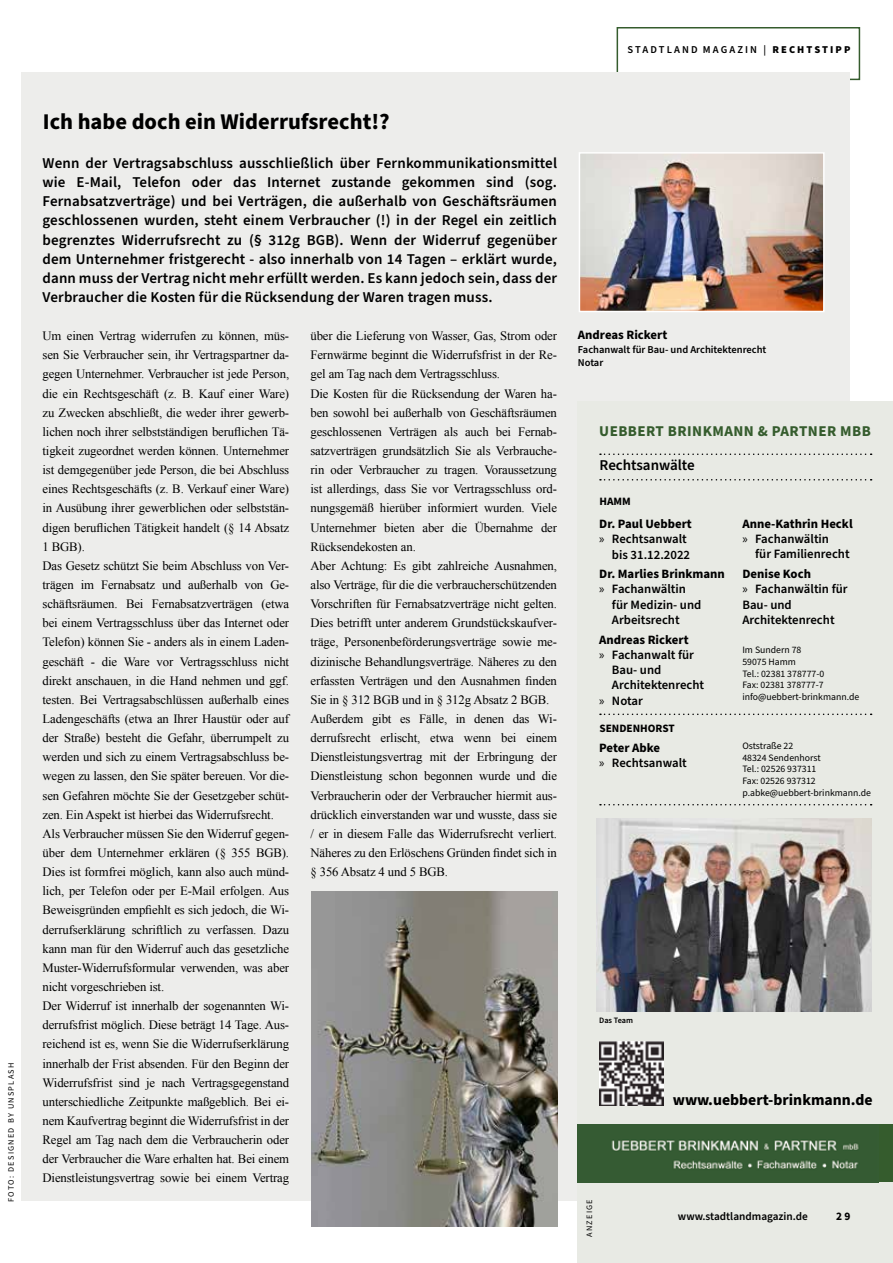
<style>
.page{position:relative;width:893px;height:1263px;background:#fff}
.page>*{position:absolute;margin:0;border:0;box-sizing:border-box;transform-origin:0 0}
.t1{font:700 22.5px "Source Sans Pro";color:#000}
.t2{font:700 15.75px "Source Sans Pro";color:#000}
.t3{font:600 15px/19.2px "Source Sans Pro";letter-spacing:.01em;color:#000;text-align:justify}
.t4{font:700 15px "Source Sans Pro";letter-spacing:.03em;color:#355c2d}
.t5{font:12.75px/19.2px "Times New Roman";letter-spacing:-.01em;color:#000}
.t6{font:600 12.75px/15.3px "Source Sans Pro";color:#000}
.t7{font:700 12.75px/15.3px "Source Sans Pro";color:#000}
.t8{font:600 11.25px "Source Sans Pro";color:#000}
.t9{font:700 11.25px "Source Sans Pro";color:#000}
.t10{font:600 10.5px/13.5px "Source Sans Pro";color:#000}
.t11{font:600 10.5px "Source Sans Pro";letter-spacing:.2em;color:#000}
.t12{font:9.75px/11.7px "Source Sans Pro";color:#000}
.t13{font:8.25px "Source Sans Pro";letter-spacing:.15em;color:#000}
.t14{font:600 8.25px "Source Sans Pro";color:#000}
.s1{font-weight:900}
.s2{font-family:"Myriad Pro";font-weight:400}
.s3{font-weight:600}
.s4{font-weight:700}
</style>
<div class="page">
<div style="left:617px;top:27px;width:243px;height:53px;border:2px solid #355c2d"></div>
<div style="left:21px;top:72px;width:829px;height:1128px;background:#ededeb"></div>
<img style="left:582px;top:155px;width:240px;height:154px">
<div style="left:579px;top:152px;width:246px;height:160px;border:2px solid #fff"></div>
<img style="left:311px;top:892px;width:246px;height:334px">
<div style="left:578px;top:401px;width:315px;height:862px;background:#e8eae4"></div>
<div style="left:578px;top:1125px;width:315px;height:57px;background:#355c2d"></div>
<img style="left:611px;top:1140px;width:248px;height:29px">
<img style="left:599px;top:1042px;width:64px;height:64px">
<svg style="left:600px;top:453px;width:272px;height:2px"></svg>
<svg style="left:600px;top:479px;width:272px;height:1px"></svg>
<svg style="left:600px;top:713px;width:272px;height:2px"></svg>
<svg style="left:600px;top:804px;width:272px;height:1px"></svg>
<img style="left:597px;top:819px;width:274px;height:193px">
<p class="t13" style="left:6px;top:1202px;width:141px;rotate:-90deg">FOTO: DESIGNED BY UNSPLASH</p>
<p class="t11" style="left:627px;top:43px;width:224px">STADTLAND MAGAZIN | <span class="s1">RECHTSTIPP</span></p>
<h1 class="t1" style="left:43px;top:106px;width:348px">Ich habe doch ein Widerrufsrecht!?</h1>
<p class="t3" style="left:43px;top:154px;width:516px">Wenn der Vertragsabschluss ausschließlich über Fernkommunikationsmittel wie E-Mail, Telefon oder das Internet zustande gekommen sind (sog.<br>Fernabsatzverträge) und bei Verträgen, die außerhalb von Geschäftsräumen geschlossenen wurden, steht einem Verbraucher (!) in der Regel ein zeitlich begrenztes Widerrufsrecht zu (§ 312g BGB). Wenn der Widerruf gegenüber dem Unternehmer fristgerecht - also innerhalb von 14 Tagen – erklärt wurde, dann muss der Vertrag nicht mehr erfüllt werden. Es kann jedoch sein, dass der Verbraucher die Kosten für die Rücksendung der Waren tragen muss.</p>
<p class="t5" style="left:43px;top:326px;width:248px">Um einen Vertrag widerrufen zu können, müs&shy;sen Sie Verbraucher sein, ihr Vertragspartner da&shy;gegen Unternehmer. Verbraucher ist jede Person, die ein Rechtsgeschäft (z. B. Kauf einer Ware) zu Zwecken abschließt, die weder ihrer gewerb&shy;lichen noch ihrer selbstständigen beruflichen Tä&shy;tigkeit zugeordnet werden können. Unternehmer ist demgegenüber jede Person, die bei Abschluss eines Rechtsgeschäfts (z. B. Verkauf einer Ware) in Ausübung ihrer gewerblichen oder selbststän&shy;digen beruflichen Tätigkeit handelt (§ 14 Absatz 1 BGB).<br>Das Gesetz schützt Sie beim Abschluss von Ver&shy;trägen im Fernabsatz und außerhalb von Ge&shy;schäftsräumen. Bei Fernabsatzverträgen (etwa bei einem Vertragsschluss über das Internet oder Telefon) können Sie - anders als in einem Laden&shy;geschäft - die Ware vor Vertragsschluss nicht direkt anschauen, in die Hand nehmen und ggf. testen. Bei Vertragsabschlüssen außerhalb eines Ladengeschäfts (etwa an Ihrer Haustür oder auf der Straße) besteht die Gefahr, überrumpelt zu werden und sich zu einem Vertragsabschluss be&shy;wegen zu lassen, den Sie später bereuen. Vor die&shy;sen Gefahren möchte Sie der Gesetzgeber schüt&shy;zen. Ein Aspekt ist hierbei das Widerrufsrecht.<br>Als Verbraucher müssen Sie den Widerruf gegen&shy;über dem Unternehmer erklären (§ 355 BGB).<br>Dies ist formfrei möglich, kann also auch münd&shy;lich, per Telefon oder per E-Mail erfolgen. Aus Beweisgründen empfiehlt es sich jedoch, die Wi&shy;derrufserklärung schriftlich zu verfassen. Dazu kann man für den Widerruf auch das gesetzliche Muster-Widerrufsformular verwenden, was aber nicht vorgeschrieben ist.<br>Der Widerruf ist innerhalb der sogenannten Wi&shy;derrufsfrist möglich. Diese beträgt 14 Tage. Aus&shy;reichend ist es, wenn Sie die Widerrufserklärung innerhalb der Frist absenden. Für den Beginn der Widerrufsfrist sind je nach Vertragsgegenstand unterschiedliche Zeitpunkte maßgeblich. Bei ei&shy;nem Kaufvertrag beginnt die Widerrufsfrist in der Regel am Tag nach dem die Verbraucherin oder der Verbraucher die Ware erhalten hat. Bei einem Dienstleistungsvertrag sowie bei einem Vertrag</p>
<p class="t5" style="left:310px;top:326px;width:248px">über die Lieferung von Wasser, Gas, Strom oder Fernwärme beginnt die Widerrufsfrist in der Re&shy;gel am Tag nach dem Vertragsschluss.<br>Die Kosten für die Rücksendung der Waren ha&shy;ben sowohl bei außerhalb von Geschäftsräumen geschlossenen Verträgen als auch bei Fernab&shy;satzverträgen grundsätzlich Sie als Verbrauche&shy;rin oder Verbraucher zu tragen. Voraussetzung ist allerdings, dass Sie vor Vertragsschluss ord&shy;nungsgemäß hierüber informiert wurden. Viele Unternehmer bieten aber die Übernahme der Rücksendekosten an.<br>Aber Achtung: Es gibt zahlreiche Ausnahmen, also Verträge, für die die verbraucherschützenden Vorschriften für Fernabsatzverträge nicht gelten.<br>Dies betrifft unter anderem Grundstückskaufver&shy;träge, Personenbeförderungsverträge sowie me&shy;dizinische Behandlungsverträge. Näheres zu den erfassten Verträgen und den Ausnahmen finden Sie in § 312 BGB und in § 312g Absatz 2 BGB.<br>Außerdem gibt es Fälle, in denen das Wi&shy;derrufsrecht erlischt, etwa wenn bei einem Dienstleistungsvertrag mit der Erbringung der Dienstleistung schon begonnen wurde und die Verbraucherin oder der Verbraucher hiermit aus&shy;drücklich einverstanden war und wusste, dass sie / er in diesem Falle das Widerrufsrecht verliert.<br>Näheres zu den Erlöschens Gründen findet sich in § 356 Absatz 4 und 5 BGB.</p>
<p class="t7" style="left:578px;top:328px;width:91px">Andreas Rickert</p>
<p class="t10" style="left:578px;top:343px;width:190px">Fachanwalt für Bau- und Architektenrecht<br>Notar</p>
<p class="t4" style="left:599px;top:421px;width:273px">UEBBERT BRINKMANN &amp; PARTNER MBB</p>
<p class="t3" style="left:600px;top:456px;width:97px">Rechtsanwälte</p>
<p class="t9" style="left:599px;top:494px;width:33px">HAMM</p>
<p class="t7" style="left:599px;top:516px;width:94px">Dr. Paul Uebbert</p>
<p class="t6" style="left:599px;top:532px;width:89px"><span class="s2">»</span> Rechtsanwalt</p>
<p class="t6" style="left:612px;top:547px;width:80px">bis 31.12.2022</p>
<p class="t7" style="left:599px;top:566px;width:127px">Dr. Marlies Brinkmann</p>
<p class="t6" style="left:599px;top:582px;width:88px"><span class="s2">»</span> Fachanwältin</p>
<p class="t6" style="left:612px;top:597px;width:91px">für Medizin- und</p>
<p class="t6" style="left:612px;top:612px;width:69px">Arbeitsrecht</p>
<p class="t7" style="left:599px;top:632px;width:91px">Andreas Rickert</p>
<p class="t6" style="left:599px;top:647px;width:96px"><span class="s2">»</span> Fachanwalt für</p>
<p class="t6" style="left:612px;top:663px;width:51px">Bau- und</p>
<p class="t6" style="left:612px;top:678px;width:94px">Architektenrecht</p>
<p class="t6" style="left:599px;top:693px;width:45px"><span class="s2">»</span> Notar</p>
<p class="t9" style="left:599px;top:720px;width:77px">SENDENHORST</p>
<p class="t7" style="left:742px;top:516px;width:112px">Anne-Kathrin Heckl <span class="s2">»</span> <span class="s3">Fachanwältin</span></p>
<p class="t6" style="left:755px;top:547px;width:96px">für Familienrecht</p>
<p class="t6" style="left:742px;top:566px;width:107px"><span class="s4">Denise Koch<br></span><span class="s2">»</span> Fachanwältin für<br>Bau- und<br>Architektenrecht</p>
<p class="t12" style="left:742px;top:644px;width:118px">Im Sundern 78<br>59075 Hamm<br>Tel.: 02381 378777-0<br>Fax: 02381 378777-7 info@uebbert-brinkmann.de</p>
<p class="t6" style="left:599px;top:740px;width:89px"><span class="s4">Peter Abke<br></span><span class="s2">»</span> Rechtsanwalt</p>
<p class="t12" style="left:742px;top:740px;width:130px">Oststraße 22<br>48324 Sendenhorst<br>Tel.: 02526 937311<br>Fax: 02526 937312 p.abke@uebbert-brinkmann.de</p>
<p class="t14" style="left:599px;top:1014px;width:35px">Das Team</p>
<p class="t13" style="left:584px;top:1237px;width:39px;rotate:-90deg">ANZEIGE</p>
<p class="t2" style="left:673px;top:1089px;width:202px">www.uebbert-brinkmann.de</p>
<p class="t8" style="left:678px;top:1209px;width:132px">www.stadtlandmagazin.de</p>
<p class="t9" style="left:836px;top:1209px;width:16px">29</p>
</div>
